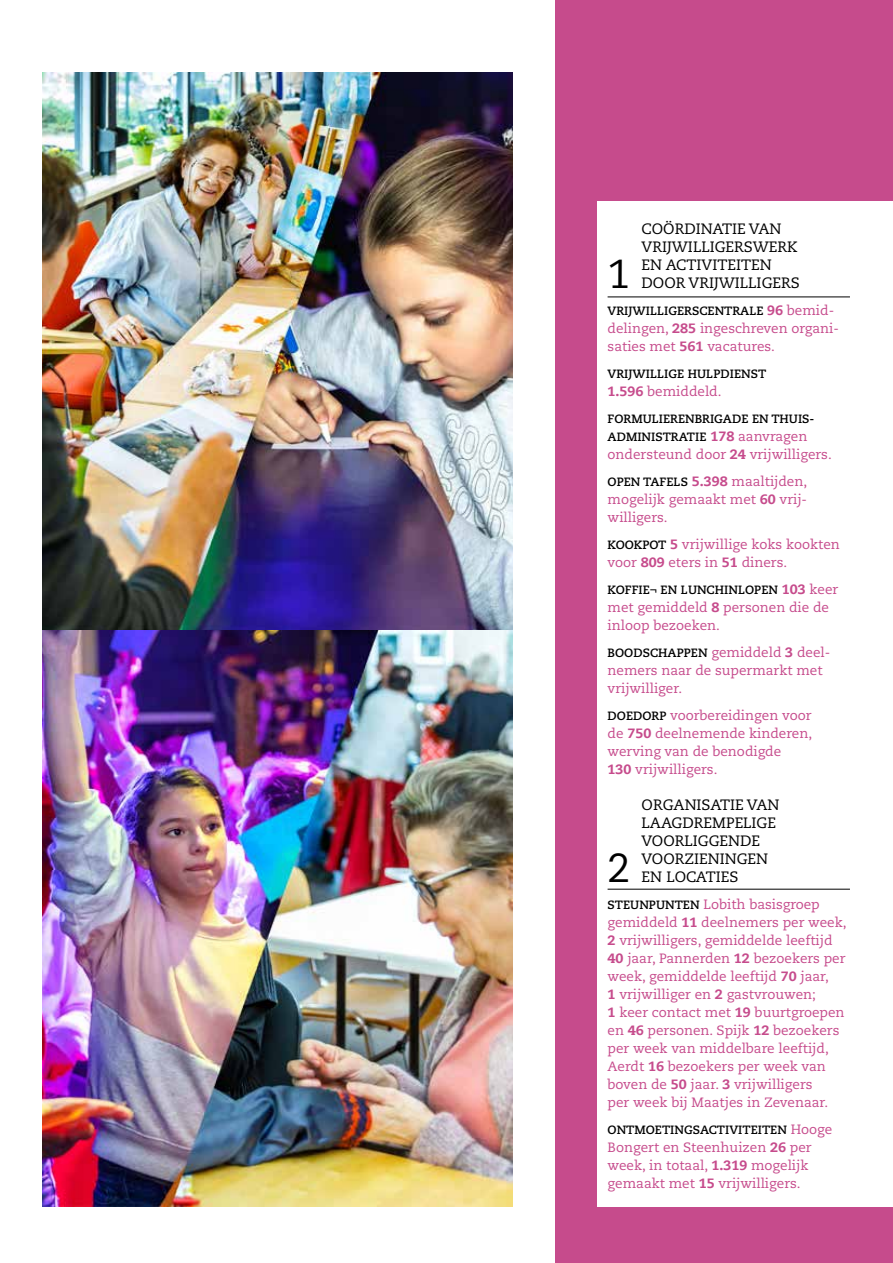
<style>
.page{position:relative;width:893px;height:1263px;background:#fff}
.page>*{position:absolute;margin:0;border:0;box-sizing:border-box;transform-origin:0 0}
.t1{font:40.5px "Caecilia";color:#000}
.t2{font:15px/18px "Caecilia";color:#000}
.t3{font:13.5px/18px "Caecilia";color:#c64b8c}
.t4{font:700 12px/18px "Caecilia";color:#000}
.s1{font-weight:800;font-size:13.5px;color:#c64b8c}
.s2{font-weight:400;font-size:13.5px;color:#c64b8c}
.s3{font-weight:800}
.s4{font-weight:700;font-size:12px;color:#000}
</style>
<div class="page">
<img style="left:42px;top:72px;width:470px;height:558px">
<div style="left:555px;top:0;width:338px;height:1263px;background:#c64b8c"></div>
<div style="left:597px;top:201px;width:296px;height:1005px;background:#fff"></div>
<hr style="left:608px;top:297px;width:242px;height:1px;background:#000">
<hr style="left:608px;top:889px;width:242px;height:1px;background:#000">
<img style="left:42px;top:630px;width:470px;height:576px">
<p class="t2" style="left:642px;top:220px;width:141px">Co ördinatie van vrijwilli</p>
<p class="t2" style="left:642px;top:238px;width:158px;text-indent:73px">gerswerk en activiteiten<br>doo</p>
<h1 class="t1" style="left:608px;top:250px;width:24px">1</h1>
<p class="t2" style="left:676px;top:274px;width:42px">r vrijwilli</p>
<p class="t2" style="left:762px;top:274px;width:40px">gers</p>
<p class="t4" style="left:608px;top:302px;width:228px">VRIJWILLIGERSCENTRALE <span class="s1">96</span> <span class="s2">bemid-</span></p>
<p class="t3" style="left:608px;top:320px;width:233px">delingen, <span class="s3">285</span> ingeschreven organi&shy;saties met <span class="s3">561</span> vacatures.</p>
<p class="t4" style="left:608px;top:365px;width:160px">VRIJWILLIGE HULPDIENST</p>
<p class="t3" style="left:608px;top:383px;width:115px"><span class="s3">1.596</span> bemiddeld.</p>
<p class="t4" style="left:608px;top:410px;width:208px">FORMULIERENBRIGADE EN THUIS-<br>ADMINISTRATIE <span class="s1">178</span> <span class="s2">aanvragen</span></p>
<p class="t3" style="left:608px;top:441px;width:226px;line-height:27px">ondersteund door <span class="s3">24</span> vrijwilligers.<br><span class="s4">OPEN TAFELS</span> <span class="s3">5.398</span> maaltijden,</p>
<p class="t3" style="left:608px;top:491px;width:201px">mogelijk gemaakt met <span class="s3">60</span> vrij&shy;willigers.</p>
<p class="t3" style="left:608px;top:536px;width:234px"><span class="s4">KOOKPOT</span> <span class="s3">5</span> vrijwillige koks kookten voor <span class="s3">809</span> eters in <span class="s3">51</span> diners.</p>
<p class="t4" style="left:608px;top:581px;width:232px">KOFFIE¬ EN LUNCHINLOPEN <span class="s1">103</span> <span class="s2">keer</span></p>
<p class="t3" style="left:608px;top:599px;width:223px">met gemiddeld <span class="s3">8</span> personen die de inloop bezoeken.</p>
<p class="t3" style="left:608px;top:644px;width:224px"><span class="s4">BOODSCHAPPEN</span> gemiddeld <span class="s3">3</span> deel&shy;nemers naar de supermarkt met vrijwilliger.</p>
<p class="t3" style="left:608px;top:707px;width:206px"><span class="s4">DOEDORP</span> voorbereidingen voor de <span class="s3">750</span> deelnemende kinderen, werving van de benodigde<br><span class="s3">130</span> vrijwilligers.</p>
<p class="t2" style="left:642px;top:796px;width:139px">Organisatie van laagdrempelige voo</p>
<p class="t2" style="left:675px;top:832px;width:87px">rliggende</p>
<h1 class="t1" style="left:608px;top:845px;width:24px">2</h1>
<p class="t2" style="left:642px;top:850px;width:12px">voo</p>
<p class="t2" style="left:642px;top:850px;width:128px;text-indent:33px">rzieningen en loc</p>
<p class="t2" style="left:696px;top:868px;width:44px">aties</p>
<p class="t3" style="left:608px;top:896px;width:240px"><span class="s4">STEUNPUNTEN</span> Lobith basisgroep gemiddeld <span class="s3">11</span> deelnemers per week, <span class="s3">2</span> vrijwilligers, gemiddelde leeftijd <span class="s3">40</span> jaar, Pannerden <span class="s3">12</span> bezoekers per week, gemiddelde leeftijd <span class="s3">70</span> jaar,<br><span class="s3">1</span> vrijwilliger en <span class="s3">2</span> gastvrouwen;<br><span class="s3">1</span> keer contact met <span class="s3">19</span> buurtgroepen en <span class="s3">46</span> personen. Spijk <span class="s3">12</span> bezoekers per week van middelbare leeftijd, Aerdt <span class="s3">16</span> bezoekers per week van boven de <span class="s3">50</span> jaar. <span class="s3">3</span> vrijwilligers<br>per week bij Maatjes in Zevenaar.</p>
<p class="t4" style="left:608px;top:1121px;width:226px">ONTMOETINGSACTIVITEITEN <span class="s2">Hooge</span></p>
<p class="t3" style="left:608px;top:1139px;width:205px">Bongert en Steenhuizen <span class="s3">26</span> per week, in totaal, <span class="s3">1.319</span> mogelijk gemaakt met <span class="s3">15</span> vrijwilligers.</p>
</div>
